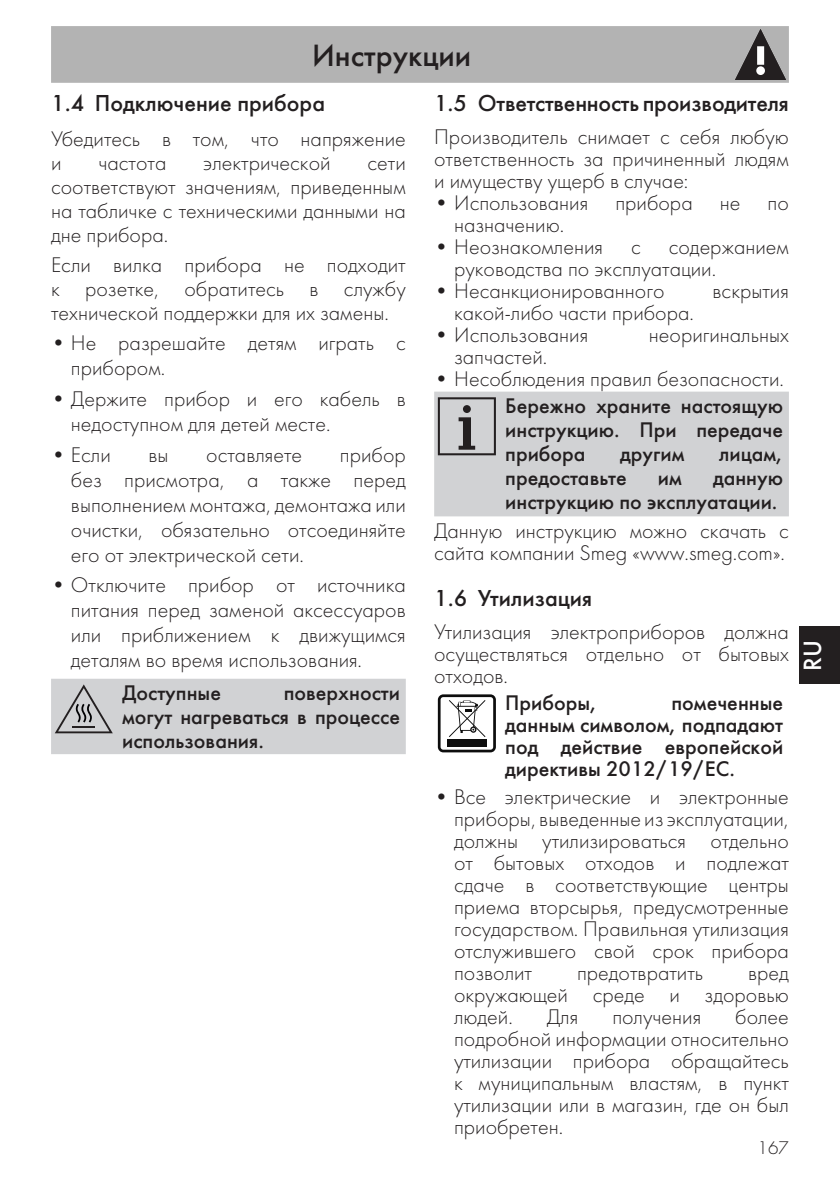
<style>
.page{position:relative;width:840px;height:1191px;background:#fff}
.page>*{position:absolute;margin:0;border:0;box-sizing:border-box;transform-origin:0 0}
.t1{font:500 32px "Futura";color:#231f20}
.t2{font:500 26px "Futura";color:#fff}
.t3{font:500 24px "Futura";letter-spacing:-.01em;color:#231f20}
.Testo{font:300 22px/22px "Futura";color:#231f20;text-align:justify}
.Avvertenze{font:500 22px/24px "Futura";color:#231f20;text-align:justify}
.Testo-2{font:500 22px/22px "Futura";color:#231f20;text-align:justify}
.t4{font:300 19px "Futura";color:#231f20}
</style>
<div class="page">
<div style="left:798px;top:626px;width:41px;height:58px;background:#231f20"></div>
<div style="left:51px;top:26px;width:737px;height:57px;background:#b3b3b3"></div>
<svg style="left:734px;top:29px;width:51px;height:51px;background:#797778"></svg>
<div style="left:434px;top:391px;width:354px;height:125px;background:#d1d2d4"></div>
<svg style="left:437px;top:397px;width:58px;height:58px;background:#aaaaab"></svg>
<svg style="left:437px;top:694px;width:58px;height:58px"></svg>
<div style="left:51px;top:678px;width:354px;height:76px;background:#d1d2d4"></div>
<h1 class="t1" style="left:312px;top:36px;width:160px">Инструкции</h1>
<p class="t3" style="left:434px;top:88px;width:356px">1.5 Ответственность производителя</p>
<p class="Testo" style="left:434px;top:126px;width:356px">Производитель снимает с себя любую ответственность за причиненный людям и имуществу ущерб в случае:</p>
<p class="Testo" style="left:454px;top:192px;width:336px;text-indent:-20px">• Использования прибора не по назначению.</p>
<p class="Testo" style="left:434px;top:236px;width:170px">• Неознакомления</p>
<p class="Testo" style="left:630px;top:236px;width:11px">с</p>
<p class="t3" style="left:51px;top:88px;width:275px">1.4 Подключение прибора</p>
<p class="Testo" style="left:51px;top:127px;width:356px;line-height:24px">Убедитесь в том, что напряжение и</p>
<p class="Testo" style="left:98px;top:152px;width:69px">частота</p>
<p class="Testo" style="left:203px;top:152px;width:129px">электрической</p>
<p class="Testo" style="left:51px;top:151px;width:356px;line-height:24px;text-indent:316px">сети соответствуют значениям, приведенным на табличке с техническими данными на дне прибора.</p>
<p class="Testo" style="left:51px;top:252px;width:356px;line-height:24px">Если вилка прибора не подходит к розетке, обратитесь в службу технической поддержки для их замены.</p>
<p class="Testo" style="left:71px;top:331px;width:336px;line-height:25px;text-indent:-20px">• Не разрешайте детям играть с прибором.</p>
<p class="Testo" style="left:71px;top:386px;width:336px;line-height:25px;text-indent:-20px">• Держите прибор и его кабель в недоступном для детей месте.</p>
<p class="Testo" style="left:51px;top:443px;width:61px">• Если</p>
<p class="Testo" style="left:148px;top:443px;width:22px">вы</p>
<p class="Testo" style="left:206px;top:443px;width:97px">оставляете</p>
<p class="Testo" style="left:454px;top:236px;width:336px;text-indent:214px">содержанием руководства по эксплуатации.</p>
<p class="Testo" style="left:434px;top:280px;width:231px">• Несанкционированного</p>
<p class="Testo" style="left:712px;top:280px;width:78px">вскрытия</p>
<p class="Testo" style="left:454px;top:302px;width:241px">какой-либо части прибора.</p>
<p class="Testo" style="left:434px;top:324px;width:155px">• Использования</p>
<p class="Testo" style="left:648px;top:324px;width:141px">неоригинальных</p>
<p class="Testo" style="left:454px;top:346px;width:95px">запчастей.</p>
<p class="Testo" style="left:434px;top:368px;width:351px">• Несоблюдения правил безопасности.</p>
<p class="Avvertenze" style="left:505px;top:394px;width:279px">Бережно храните настоящую инструкцию. При передаче прибора</p>
<p class="Testo" style="left:71px;top:442px;width:336px;line-height:25px;text-indent:269px">прибор без присмотра, а также перед выполнением монтажа, демонтажа или очистки, обязательно отсоединяйте его от электрической сети.</p>
<p class="Testo" style="left:71px;top:573px;width:336px;line-height:25px;text-indent:-20px">• Отключите прибор от источника питания перед заменой аксессуаров или приближением к движущимся деталям во время использования.</p>
<p class="Avvertenze" style="left:122px;top:681px;width:100px">Доступные</p>
<p class="Avvertenze" style="left:620px;top:442px;width:66px">другим</p>
<p class="Avvertenze" style="left:718px;top:442px;width:66px">лицам,</p>
<p class="Avvertenze" style="left:505px;top:466px;width:123px">предоставьте</p>
<p class="Avvertenze" style="left:657px;top:466px;width:25px">им</p>
<p class="Avvertenze" style="left:505px;top:466px;width:279px;text-align:right">данную<br>инструкцию по эксплуатации.</p>
<p class="Testo" style="left:434px;top:520px;width:356px">Данную инструкцию можно скачать с сайта компании Smeg «www.smeg.com».</p>
<p class="t3" style="left:434px;top:583px;width:159px">1.6 Утилизация</p>
<p class="Testo" style="left:434px;top:621px;width:356px">Утилизация электроприборов должна осуществляться отдельно от бытовых отходов.</p>
<p class="Testo-2" style="left:505px;top:692px;width:93px">Приборы,</p>
<p class="Avvertenze" style="left:122px;top:681px;width:279px;text-indent:161px">поверхности могут нагреваться в процессе использования.</p>
<p class="Testo-2" style="left:505px;top:692px;width:279px;text-indent:166px">помеченные данным символом, подпадают под действие европейской директивы 2012/19/ЕС.</p>
<p class="Testo" style="left:454px;top:786px;width:336px;text-indent:-20px">• Все электрические и электронные приборы, выведенные из эксплуатации, должны утилизироваться отдельно от бытовых отходов и подлежат сдаче в соответствующие центры приема вторсырья, предусмотренные государством. Правильная утилизация отслужившего свой срок прибора позволит</p>
<p class="Testo" style="left:576px;top:962px;width:127px">предотвратить</p>
<p class="Testo" style="left:454px;top:962px;width:336px;text-indent:294px">вред окружающей среде и здоровью людей.</p>
<p class="Testo" style="left:454px;top:1006px;width:336px;text-indent:281px">более подробной информации относительно утилизации прибора обращайтесь к муниципальным властям, в пункт утилизации или в магазин, где он был приобретен.</p>
<p class="Testo" style="left:546px;top:1006px;width:33px">Для</p>
<p class="Testo" style="left:612px;top:1006px;width:90px">получения</p>
<p class="t4" style="left:757px;top:1136px;width:33px">167</p>
<p class="t2" style="left:796px;top:671px;width:32px;rotate:-90deg">RU</p>
</div>
